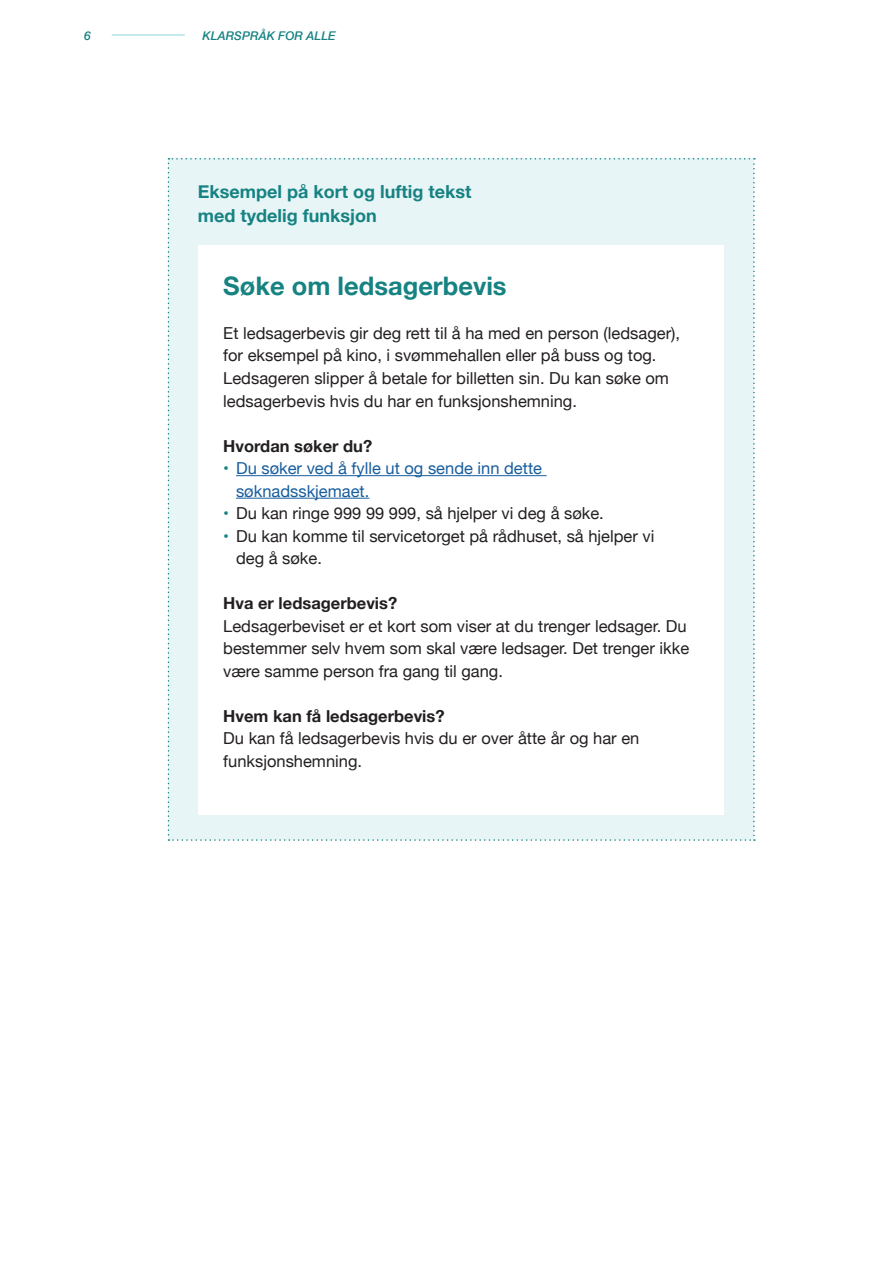
<style>
.page{position:relative;width:893px;height:1263px;background:#fff}
.page>*{position:absolute;margin:0;border:0;box-sizing:border-box;transform-origin:0 0}
.t1{font:700 25.5px "Helvetica Neue";color:#168282}
.t2{font:700 18px/24px "Helvetica Neue";color:#168282}
.t3{font:16.5px/22.5px "Helvetica Neue";color:#231f20}
.t4{font:700 16.5px "Helvetica Neue";color:#231f20}
.t5{font:16.5px/22.5px "Helvetica Neue";color:#175d9e}
.t6{font:italic 500 12px "Helvetica Neue";color:#168282}
.s1{color:#168282}
</style>
<div class="page">
<hr style="left:112px;top:35px;width:73px;height:1px;background:#8dd4db">
<div style="left:168px;top:158px;width:587px;height:682px;background:#e8f5f7"></div>
<div style="left:198px;top:245px;width:525px;height:569px;background:#fff"></div>
<hr style="left:236px;top:475px;width:310px;height:1px;background:#175d9e">
<hr style="left:236px;top:498px;width:133px;height:1px;background:#175d9e">
<p class="t6" style="left:84px;top:26px;width:8px">6</p>
<p class="t6" style="left:202px;top:26px;width:135px">KLARSPRÅK FOR ALLE</p>
<p class="t2" style="left:198px;top:180px;width:275px">Eksempel på kort og luftig tekst med tydelig funksjon</p>
<h1 class="t1" style="left:223px;top:266px;width:285px">Søke om ledsagerbevis</h1>
<p class="t3" style="left:223px;top:323px;width:458px">Et ledsagerbevis gir deg rett til å ha med en person (ledsager), for eksempel på kino, i svømmehallen eller på buss og tog.<br>Ledsageren slipper å betale for billetten sin. Du kan søke om ledsagerbevis hvis du har en funksjonshemning.</p>
<p class="t4" style="left:223px;top:433px;width:150px">Hvordan søker du?</p>
<p class="t5" style="left:236px;top:458px;width:307px;text-indent:-13px"><span class="s1">•</span> Du søker ved å fylle ut og sende inn dette søknadsskjemaet.</p>
<p class="t3" style="left:223px;top:503px;width:382px"><span class="s1">•</span> Du kan ringe 999 99 999, så hjelper vi deg å søke.</p>
<p class="t3" style="left:236px;top:525px;width:420px;text-indent:-13px"><span class="s1">•</span> Du kan komme til servicetorget på rådhuset, så hjelper vi deg å søke.</p>
<p class="t4" style="left:223px;top:590px;width:175px">Hva er ledsagerbevis?</p>
<p class="t3" style="left:223px;top:615px;width:467px">Ledsagerbeviset er et kort som viser at du trenger ledsager. Du bestemmer selv hvem som skal være ledsager. Det trenger ikke være samme person fra gang til gang.</p>
<p class="t4" style="left:223px;top:703px;width:223px">Hvem kan få ledsagerbevis?</p>
<p class="t3" style="left:223px;top:728px;width:417px">Du kan få ledsagerbevis hvis du er over åtte år og har en funksjonshemning.</p>
</div>
